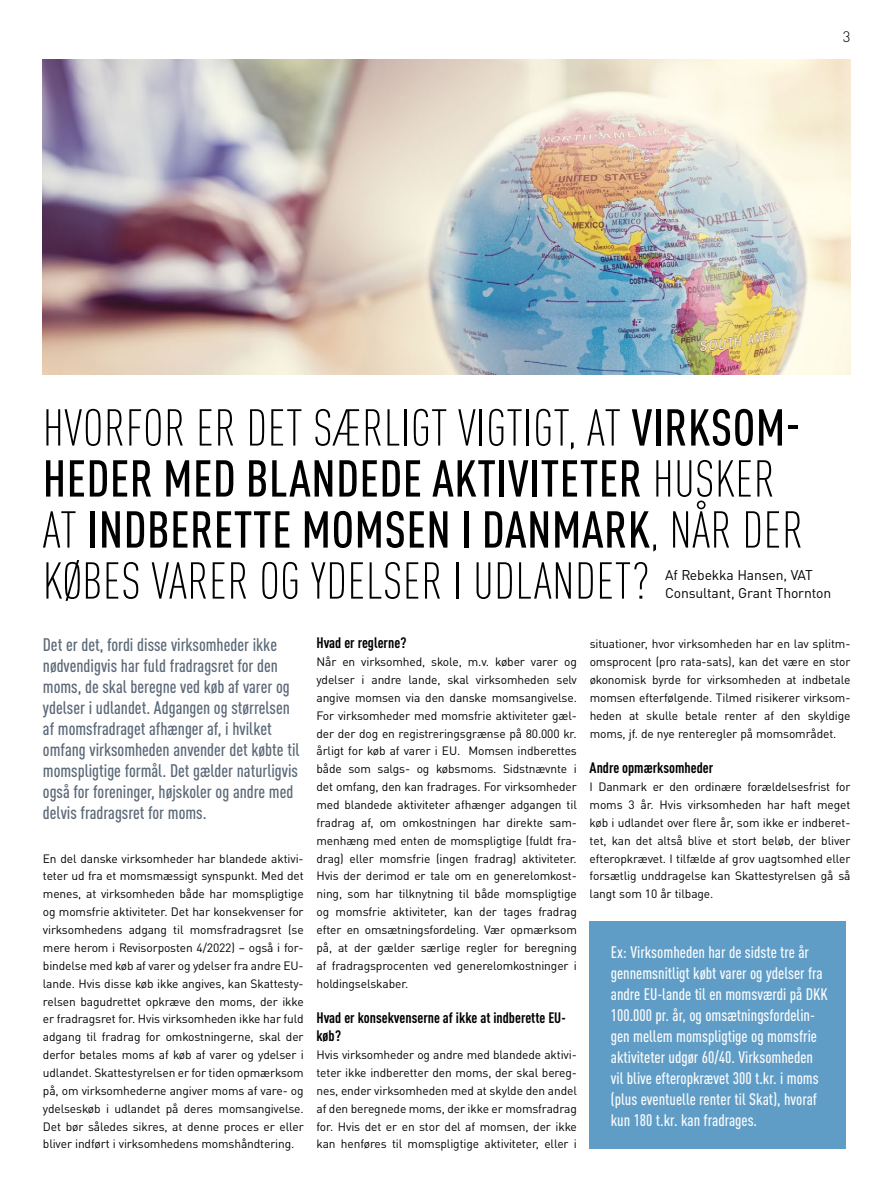
<style>
.page{position:relative;width:893px;height:1191px;background:#fff}
.page>*{position:absolute;margin:0;border:0;box-sizing:border-box;transform-origin:0 0}
.t1{font:300 condensed 51px/51px "DINOT";letter-spacing:.01em;color:#000}
.t2{font:500 condensed 18px/21px "DINOT";color:#5b6877}
.t3{font:500 condensed 16.5px/21px "DINOT";color:#fff}
.t4{font:700 condensed 15px/18px "DIN Pro";color:#000}
.t5{font:300 15px "DIN Pro";color:#000}
.t6{font:13.95px/18px "DIN Pro";letter-spacing:-.01em;color:#000}
.t7{font:12px/17.9px "DINOT";letter-spacing:-.01em;color:#000;text-align:justify}
.s1{font-weight:500}
</style>
<div class="page">
<div style="left:590px;top:921px;width:256px;height:227px;background:#5f9cc6"></div>
<img style="left:43px;top:59px;width:807px;height:315px">
<p class="t5" style="left:843px;top:25px;width:9px">3</p>
<p class="t1" style="left:43px;top:402px;width:762px">HVORFOR ER DET SÆRLIGT VIGTIGT, AT <span class="s1">VIRKSOM-HEDER MED BLANDEDE AKTIVITETER</span> HUSKER AT <span class="s1">INDBERETTE MOMSEN I DANMARK</span>, NÅR DER KØBES VARER OG YDELSER I UDLANDET?</p>
<p class="t2" style="left:43px;top:634px;width:258px">Det er det, fordi disse virksomheder ikke nødvendigvis har fuld fradragsret for den moms, de skal beregne ved køb af varer og ydelser i udlandet. Adgangen og størrelsen af momsfradraget afhænger af, i hvilket omfang virksomheden anvender det købte til momspligtige formål. Det gælder naturligvis også for foreninger, højskoler og andre med delvis fradragsret for moms.</p>
<p class="t7" style="left:43px;top:849px;width:262px">En del danske virksomheder har blandede aktivi&shy;teter ud fra et momsmæssigt synspunkt. Med det menes, at virksomheden både har momspligtige og momsfrie aktiviteter. Det har konsekvenser for virksomhedens adgang til momsfradragsret (se mere herom i Revisorposten 4/2022) – også i for&shy;bindelse med køb af varer og ydelser fra andre EU&shy;lande. Hvis disse køb ikke angives, kan Skattesty&shy;relsen bagudrettet opkræve den moms, der ikke er fradragsret for. Hvis virksomheden ikke har fuld adgang til fradrag for omkostningerne, skal der derfor betales moms af køb af varer og ydelser i udlandet. Skattestyrelsen er for tiden opmærksom på, om virksomhederne angiver moms af vare- og ydelseskøb i udlandet på deres momsangivelse.<br>Det bør således sikres, at denne proces er eller bliver indført i virksomhedens momshåndtering.</p>
<p class="t6" style="left:665px;top:565px;width:168px">Af Rebekka Hansen, VAT<br>Consultant, Grant Thornton</p>
<p class="t4" style="left:316px;top:632px;width:92px">Hvad er reglerne?</p>
<p class="t7" style="left:316px;top:652px;width:262px">Når en virksomhed, skole, m.v. køber varer og ydelser i andre lande, skal virksomheden selv angive momsen via den danske momsangivelse.<br>For virksomheder med momsfrie aktiviteter gæl&shy;der der dog en registreringsgrænse på 80.000 kr. årligt for køb af varer i EU. Momsen indberettes både som salgs- og købsmoms. Sidstnævnte i det omfang, den kan fradrages. For virksomheder med blandede aktiviteter afhænger adgangen til fradrag af, om omkostningen har direkte sam&shy;menhæng med enten de momspligtige (fuldt fra&shy;drag) eller momsfrie (ingen fradrag) aktiviteter.<br>Hvis der derimod er tale om en generelomkost&shy;ning, som har tilknytning til både momspligtige og momsfrie aktiviteter, kan der tages fradrag efter en omsætningsfordeling. Vær opmærksom på, at der gælder særlige regler for beregning af fradragsprocenten ved generelomkostninger i holdingselskaber.</p>
<p class="t4" style="left:316px;top:1007px;width:251px">Hvad er konsekvenserne af ikke at indberette EU&shy;køb?</p>
<p class="t7" style="left:316px;top:1045px;width:262px">Hvis virksomheder og andre med blandede aktivi&shy;teter ikke indberetter den moms, der skal bereg&shy;nes, ender virksomheden med at skylde den andel af den beregnede moms, der ikke er momsfradrag for. Hvis det er en stor del af momsen, der ikke kan henføres til momspligtige aktiviteter, eller i</p>
<p class="t7" style="left:590px;top:635px;width:262px">situationer, hvor virksomheden har en lav splitm&shy;omsprocent (pro rata-sats), kan det være en stor økonomisk byrde for virksomheden at indbetale momsen efterfølgende. Tilmed risikerer virksom&shy;heden at skulle betale renter af den skyldige moms, jf. de nye renteregler på momsområdet.</p>
<p class="t4" style="left:590px;top:757px;width:125px">Andre opmærksomheder</p>
<p class="t7" style="left:590px;top:777px;width:262px">I Danmark er den ordinære forældelsesfrist for moms 3 år. Hvis virksomheden har haft meget køb i udlandet over flere år, som ikke er indberet&shy;tet, kan det altså blive et stort beløb, der bliver efteropkrævet. I tilfælde af grov uagtsomhed eller forsætlig unddragelse kan Skattestyrelsen gå så langt som 10 år tilbage.</p>
<p class="t3" style="left:611px;top:941px;width:218px">Ex: Virksomheden har de sidste tre år gennemsnitligt købt varer og ydelser fra andre EU-lande til en momsværdi på DKK 100.000 pr. år, og omsætningsfordelin&shy;gen mellem momspligtige og momsfrie aktiviteter udgør 60/40. Virksomheden vil blive efteropkrævet 300 t.kr. i moms (plus eventuelle renter til Skat), hvoraf kun 180 t.kr. kan fradrages.</p>
</div>
